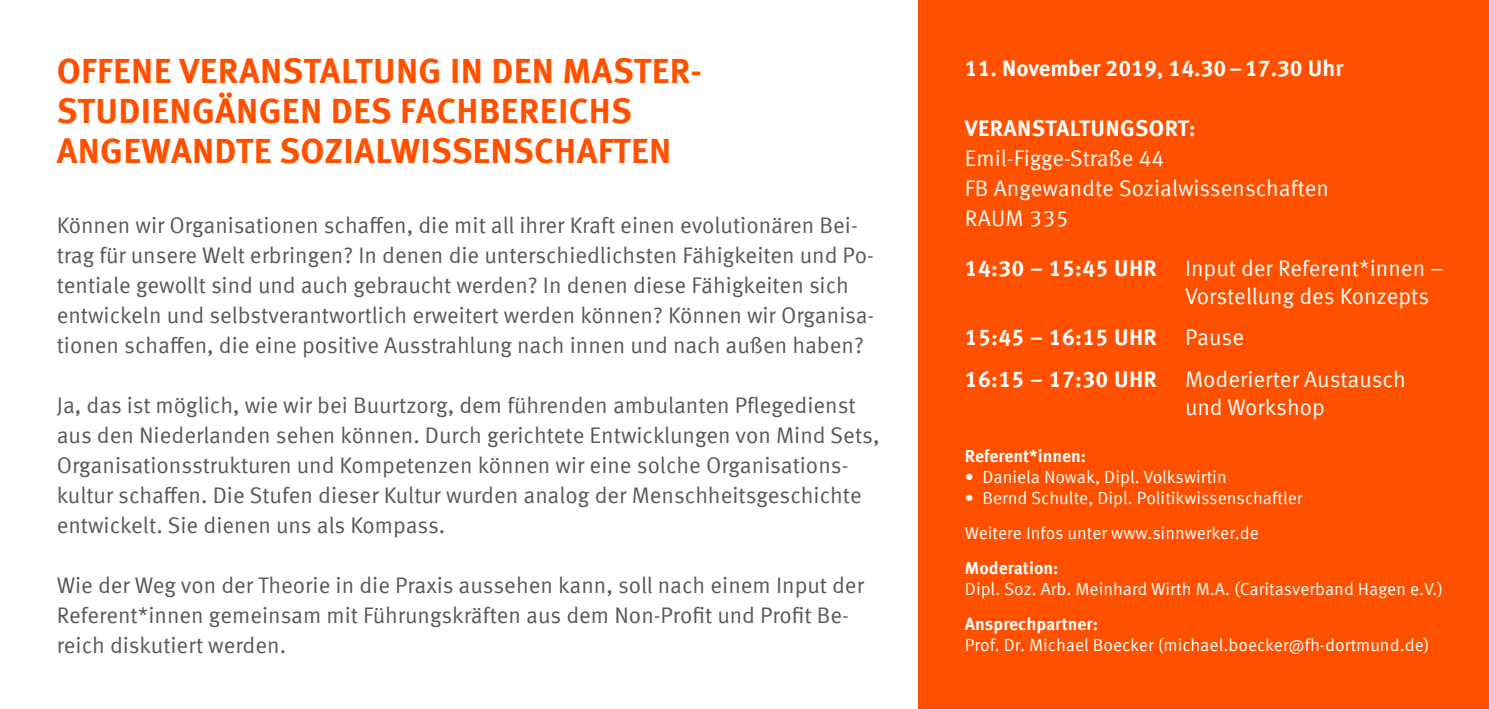
<style>
.page{position:relative;width:1489px;height:709px;background:#fff}
.page>*{position:absolute;margin:0;border:0;box-sizing:border-box;transform-origin:0 0}
.t1{font:700 35px/40px "Meta Offc Pro";letter-spacing:.01em;color:#ff5000}
.t2{font:22.5px/30px "Meta Offc Pro Norm";color:#57585a}
.t3{font:22.5px/30px "Meta Offc Pro Norm";color:#fff}
.t4{font:700 22.5px "Meta Offc Pro";color:#fff}
.t5{font:17.5px/35.2px "Meta Offc Pro Norm";color:#fff}
.t6{font:700 17.5px "Meta Offc Pro";color:#fff}
.s1{font-family:"Meta Offc Pro";font-weight:700}
.s2{font-family:"Meta Offc Pro Norm";font-weight:400}
</style>
<div class="page">
<div style="left:918px;top:0;width:570px;height:709px;background:#ff5000"></div>
<h1 class="t1" style="left:57px;top:49px;width:647px">OFFENE VERANSTALTUNG IN DEN MASTER-<br>STUDIENGÄNGEN DES FACHBEREICHS<br>ANGEWANDTE SOZIALWISSENSCHAFTEN</h1>
<p class="t2" style="left:57px;top:208px;width:819px">Können wir Organisationen schaffen, die mit all ihrer Kraft einen evolutionären Bei&shy;trag für unsere Welt erbringen? In denen die unterschiedlichsten Fähigkeiten und Po&shy;tentiale gewollt sind und auch gebraucht werden? In denen diese Fähigkeiten sich entwickeln und selbstverantwortlich erweitert werden können? Können wir Organisa&shy;tionen schaffen, die eine positive Ausstrahlung nach innen und nach außen haben?</p>
<p class="t2" style="left:57px;top:388px;width:824px">Ja, das ist möglich, wie wir bei Buurtzorg, dem führenden ambulanten Pflegedienst aus den Niederlanden sehen können. Durch gerichtete Entwicklungen von Mind Sets, Organisationsstrukturen und Kompetenzen können wir eine solche Organisations&shy;kultur schaffen. Die Stufen dieser Kultur wurden analog der Menschheitsgeschichte entwickelt. Sie dienen uns als Kompass.</p>
<p class="t2" style="left:57px;top:568px;width:808px">Wie der Weg von der Theorie in die Praxis aussehen kann, soll nach einem Input der<br>Referent*innen gemeinsam mit Führungskräften aus dem Non-Profit und Profit Be&shy;reich diskutiert werden.</p>
<p class="t4" style="left:964px;top:50px;width:380px">11. November 2019, 14.30–17.30 Uhr</p>
<p class="t4" style="left:964px;top:110px;width:232px">VERANSTALTUNGSORT:</p>
<p class="t3" style="left:964px;top:142px;width:365px">Emil-Figge-Straße 44<br>FB Angewandte Sozialwissenschaften<br>RAUM 335</p>
<p class="t3" style="left:1184px;top:253px;width:260px;line-height:27.5px;text-indent:-220px"><span class="s1">14:30 – 15:45 UHR</span> Input der Referent*innen –<br>Vorstellung des Konzepts</p>
<p class="t4" style="left:964px;top:320px;width:280px">15:45 – 16:15 UHR <span class="s2">Pause</span></p>
<p class="t3" style="left:1184px;top:364px;width:222px;line-height:27.5px;text-indent:-220px"><span class="s1">16:15 – 17:30 UHR</span> Moderierter Austausch und Workshop</p>
<p class="t6" style="left:964px;top:442px;width:123px">Referent*innen:</p>
<p class="t5" style="left:964px;top:458px;width:263px">• Daniela Nowak, Dipl. Volkswirtin</p>
<p class="t5" style="left:964px;top:479px;width:339px">• Bernd Schulte, Dipl. Politikwissenschaftler<br>Weitere Infos unter www.sinnwerker.de</p>
<p class="t6" style="left:964px;top:554px;width:95px">Moderation:</p>
<p class="t5" style="left:964px;top:570px;width:480px">Dipl. Soz. Arb. Meinhard Wirth M.A. (Caritasverband Hagen e.V.)</p>
<p class="t6" style="left:964px;top:610px;width:135px">Ansprechpartner:</p>
<p class="t5" style="left:964px;top:626px;width:466px">Prof. Dr. Michael Boecker (michael.boecker@fh-dortmund.de)</p>
</div>
